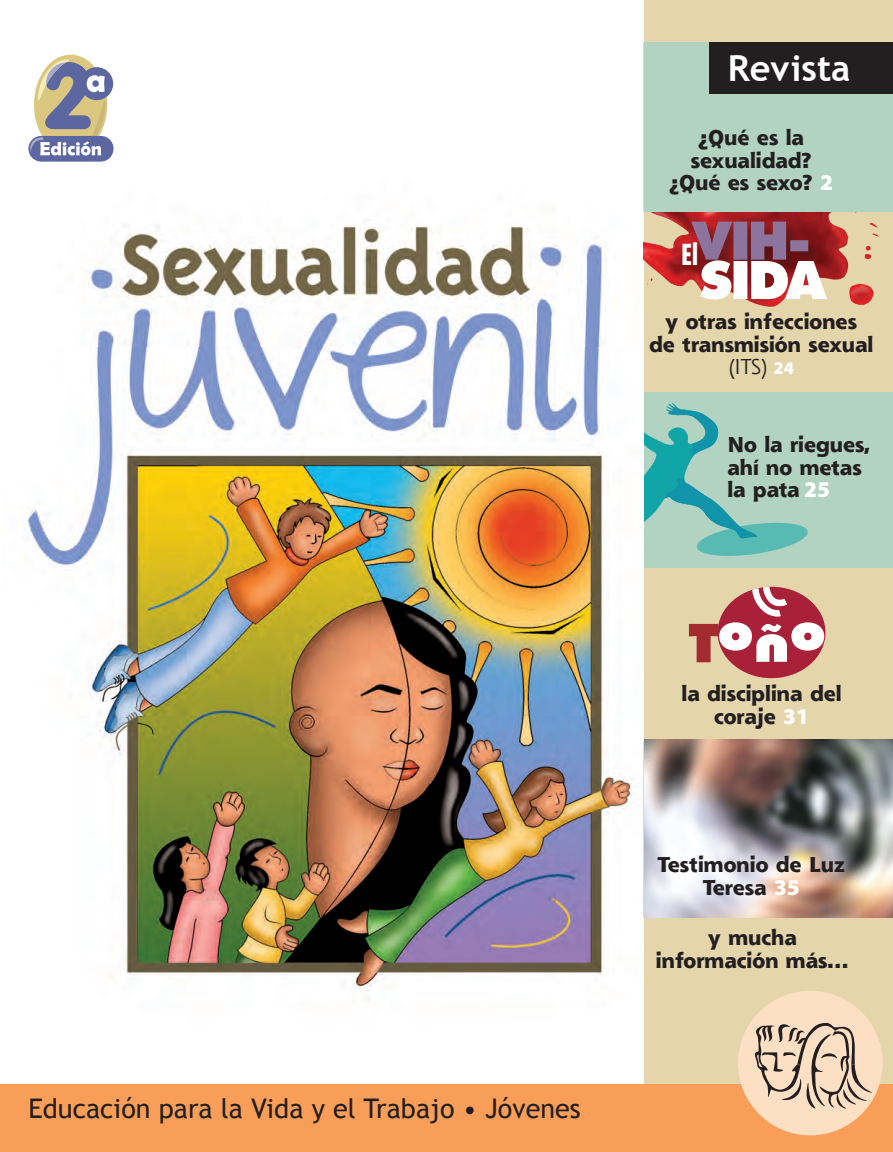
<style>
.page{position:relative;width:893px;height:1152px;background:#fff}
.page>*{position:absolute;margin:0;border:0;box-sizing:border-box;transform-origin:0 0}
.t1{font:700 36px "Trebuchet MS";color:#fff}
.t2{font:700 condensed 28.05px "Futura Std";color:#fff}
.t3{font:27px "Trebuchet MS";color:#231f20}
.t4{font:800 21px/22.5px "Shannon";color:#231f20;text-align:center}
.s1{font-family:"Myriad Pro";font-weight:900;font-size:22.5px;color:#fff}
.s2{font-weight:400}
.s3{font-family:"Myriad Pro";font-weight:900;font-size:18px;color:#fff}
</style>
<div class="page">
<img style="left:24px;top:54px;width:868px;height:1030px">
<div style="left:644px;top:0;width:248px;height:1083px;background:#e4d5ab"></div>
<div style="left:0;top:1084px;width:892px;height:68px;background:#f89e58"></div>
<div style="left:737px;top:991px;width:145px;height:144px;background:#fddfc4;border-radius:50%"></div>
<svg style="left:754px;top:1023px;width:117px;height:86px"></svg>
<div style="left:644px;top:392px;width:248px;height:176px;background:#b2d3c2"></div>
<img style="left:643px;top:212px;width:237px;height:98px">
<img style="left:684px;top:212px;width:45px;height:29px">
<img style="left:790px;top:212px;width:35px;height:10px">
<div style="left:717px;top:587px;width:108px;height:91px;background:#a82138;border-radius:50%"></div>
<svg style="left:688px;top:587px;width:135px;height:75px"></svg>
<img style="left:644px;top:739px;width:248px;height:178px">
<div style="left:643px;top:42px;width:249px;height:170px;background:#b2d3c2"></div>
<div style="left:708px;top:42px;width:184px;height:51px;background:#231f20"></div>
<svg style="left:644px;top:403px;width:164px;height:153px"></svg>
<div style="left:673px;top:295px;width:35px;height:21px;background:#e4d5ab"></div>
<svg style="left:691px;top:222px;width:135px;height:78px;background:#b3848d"></svg>
<div style="left:80px;top:67px;width:33px;height:33px;background:#5c66a0;border-radius:50%"></div>
<div style="left:28px;top:136px;width:85px;height:26px;background:#5c66a0;border-radius:13px"></div>
<svg style="left:28px;top:58px;width:78px;height:98px"></svg>
<p class="t1" style="left:727px;top:46px;width:124px">Revista</p>
<p class="t4" style="left:669px;top:126px;width:165px">¿Qué es la sexualidad? ¿Qué es sexo? <span class="s1">2</span></p>
<p class="t2" style="left:680px;top:237px;width:18px">El</p>
<p class="t4" style="left:648px;top:310px;width:226px">y otras infecciones<br>de transmisión sexual <span class="s2">(ITS)</span> <span class="s3">24</span></p>
<p class="t4" style="left:727px;top:433px;width:145px;text-align:left">No la riegues, ahí no metas la pata <span class="s1">25</span></p>
<p class="t3" style="left:28px;top:1093px;width:553px">Educación para la Vida y el Trabajo • Jóvenes</p>
<p class="t4" style="left:681px;top:682px;width:161px">la disciplina del coraje <span class="s1">31</span></p>
<p class="t4" style="left:657px;top:853px;width:189px">Testimonio de Luz<br>Teresa <span class="s1">35</span></p>
<p class="t4" style="left:655px;top:926px;width:194px">y mucha información más...</p>
</div>
